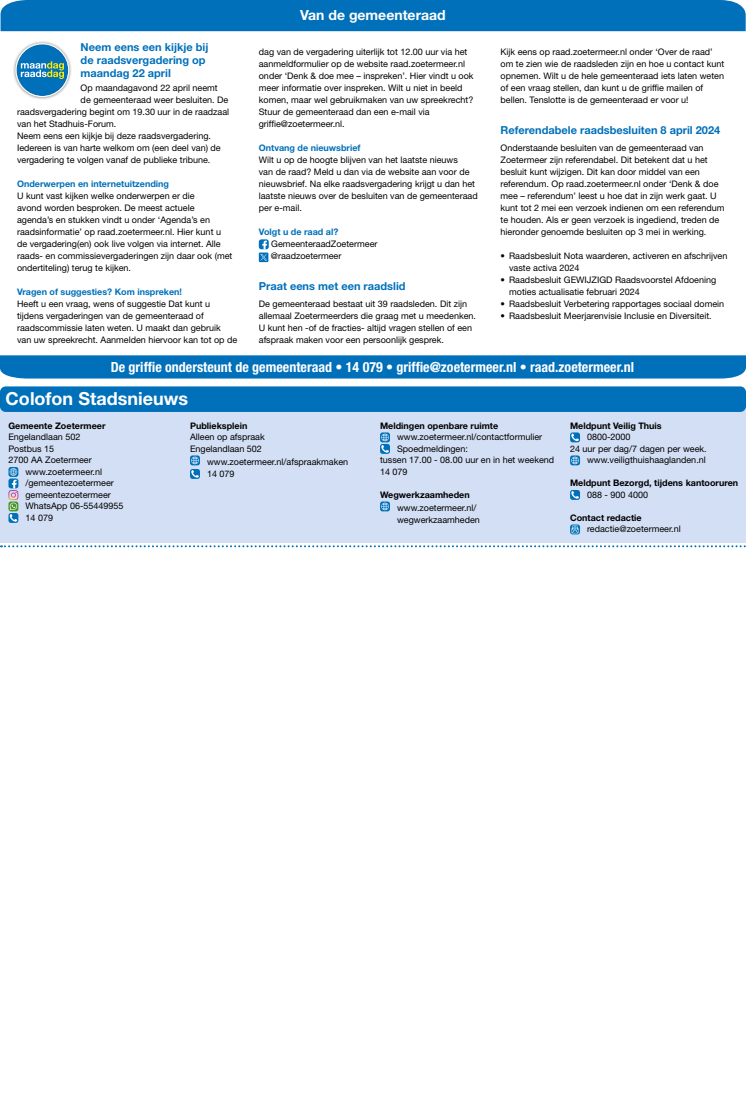
<style>
.page{position:relative;width:746px;height:1106px;background:#fff}
.page>*{position:absolute;margin:0;border:0;box-sizing:border-box;transform-origin:0 0}
.t1{font:700 18px "Helvetica Neue LT Std";color:#fff}
.t2{font:700 condensed 14px "Helvetica Neue LT Std";color:#fff}
.t3{font:700 14px "Helvetica Neue LT Std";color:#fff}
.t4{font:700 11px/13px "Helvetica Neue LT Std";color:#0070ba}
.t5{font:9px/12px "Helvetica Neue LT Std";color:#000}
.t6{font:700 9px "Helvetica Neue LT Std";color:#000}
.t7{font:700 9px "Helvetica Neue LT Std";color:#0070ba}
</style>
<div class="page">
<div style="left:0;top:355px;width:746px;height:23px;background:#0070ba"></div>
<div style="left:1px;top:0;width:744px;height:31px;background:#0070ba"></div>
<div style="left:0;top:398px;width:746px;height:144px;background:#d3dff4"></div>
<div style="left:0;top:386px;width:746px;height:26px;background:#0070ba;border-radius:6px"></div>
<svg style="left:8px;top:513px;width:10px;height:10px"></svg>
<svg style="left:8px;top:468px;width:10px;height:53px"></svg>
<svg style="left:190px;top:455px;width:10px;height:10px"></svg>
<svg style="left:191px;top:456px;width:8px;height:8px"></svg>
<svg style="left:190px;top:469px;width:10px;height:10px"></svg>
<svg style="left:191px;top:470px;width:8px;height:7px"></svg>
<svg style="left:380px;top:432px;width:10px;height:10px"></svg>
<svg style="left:380px;top:444px;width:10px;height:10px"></svg>
<svg style="left:381px;top:433px;width:8px;height:19px"></svg>
<svg style="left:380px;top:501px;width:10px;height:10px"></svg>
<svg style="left:381px;top:502px;width:8px;height:8px"></svg>
<svg style="left:570px;top:432px;width:10px;height:10px"></svg>
<svg style="left:571px;top:433px;width:8px;height:8px"></svg>
<svg style="left:570px;top:455px;width:10px;height:10px"></svg>
<svg style="left:570px;top:456px;width:9px;height:8px"></svg>
<svg style="left:570px;top:490px;width:10px;height:10px"></svg>
<svg style="left:571px;top:491px;width:8px;height:7px"></svg>
<svg style="left:570px;top:524px;width:10px;height:10px"></svg>
<svg style="left:571px;top:525px;width:7px;height:8px"></svg>
<div style="left:13px;top:40px;width:59px;height:60px;background:#000;opacity:.4"></div>
<div style="left:16px;top:44px;width:52px;height:52px;background:#0070ba;border-radius:50%"></div>
<svg style="left:21px;top:61px;width:43px;height:18px"></svg>
<div style="left:15px;top:43px;width:54px;height:54px;border:1px solid #fff;border-radius:50%"></div>
<svg style="left:1px;top:545px;width:745px;height:2px"></svg>
<svg style="left:259px;top:239px;width:10px;height:10px"></svg>
<svg style="left:259px;top:252px;width:9px;height:10px"></svg>
<svg style="left:260px;top:241px;width:7px;height:19px"></svg>
<p class="t4" style="left:81px;top:40px;width:129px">Neem eens een kijkje bij de raadsvergadering op maandag 22 april</p>
<p class="t5" style="left:81px;top:82px;width:139px">Op maandagavond 22 april neemt</p>
<p class="t5" style="left:81px;top:94px;width:149px">de gemeenteraad weer besluiten. De</p>
<p class="t5" style="left:17px;top:106px;width:214px">raadsvergadering begint om 19.30 uur in de raadzaal</p>
<p class="t5" style="left:17px;top:118px;width:101px">van het Stadhuis-Forum.</p>
<p class="t5" style="left:17px;top:130px;width:195px">Neem eens een kijkje bij deze raadsvergadering.</p>
<p class="t5" style="left:17px;top:142px;width:205px">Iedereen is van harte welkom om (een deel van) de</p>
<p class="t5" style="left:17px;top:154px;width:195px">vergadering te volgen vanaf de publieke tribune.</p>
<p class="t7" style="left:17px;top:178px;width:153px">Onderwerpen en internetuitzending</p>
<p class="t5" style="left:17px;top:190px;width:217px">U kunt vast kijken welke onderwerpen er die<br>avond worden besproken. De meest actuele agenda’s en stukken vindt u onder ‘Agenda’s en raadsinformatie’ op raad.zoetermeer.nl. Hier kunt u de vergadering(en) ook live volgen via internet. Alle raads- en commissievergaderingen zijn daar ook (met ondertiteling) terug te kijken.</p>
<p class="t7" style="left:17px;top:286px;width:166px">Vragen of suggesties? Kom inspreken!</p>
<p class="t5" style="left:17px;top:298px;width:222px">Heeft u een vraag, wens of suggestie Dat kunt u tijdens vergaderingen van de gemeenteraad of raadscommissie laten weten. U maakt dan gebruik van uw spreekrecht. Aanmelden hiervoor kan tot op de</p>
<h2 class="t3" style="left:300px;top:6px;width:147px">Van de gemeenteraad</h2>
<p class="t5" style="left:259px;top:46px;width:216px">dag van de vergadering uiterlijk tot 12.00 uur via het aanmeldformulier op de website raad.zoetermeer.nl onder ‘Denk &amp; doe mee – inspreken’. Hier vindt u ook meer informatie over inspreken. Wilt u niet in beeld komen, maar wel gebruikmaken van uw spreekrecht?<br>Stuur de gemeenteraad dan een e-mail via griffie@zoetermeer.nl.</p>
<p class="t7" style="left:259px;top:142px;width:103px">Ontvang de nieuwsbrief</p>
<p class="t5" style="left:259px;top:154px;width:220px">Wilt u op de hoogte blijven van het laatste nieuws<br>van de raad? Meld u dan via de website aan voor de nieuwsbrief. Na elke raadsvergadering krijgt u dan het laatste nieuws over de besluiten van de gemeenteraad per e-mail.</p>
<p class="t7" style="left:259px;top:226px;width:81px">Volgt u de raad al?</p>
<p class="t5" style="left:271px;top:238px;width:108px">GemeenteraadZoetermeer @raadzoetermeer</p>
<p class="t4" style="left:259px;top:280px;width:148px">Praat eens met een raadslid</p>
<p class="t5" style="left:259px;top:298px;width:219px">De gemeenteraad bestaat uit 39 raadsleden. Dit zijn allemaal Zoetermeerders die graag met u meedenken.<br>U kunt hen -of de fracties- altijd vragen stellen of een afspraak maken voor een persoonlijk gesprek.</p>
<p class="t5" style="left:500px;top:46px;width:225px">Kijk eens op raad.zoetermeer.nl onder ‘Over de raad’ om te zien wie de raadsleden zijn en hoe u contact kunt opnemen. Wilt u de hele gemeenteraad iets laten weten of een vraag stellen, dan kunt u de griffie mailen of bellen. Tenslotte is de gemeenteraad er voor u!</p>
<p class="t4" style="left:500px;top:124px;width:221px">Referendabele raadsbesluiten 8 april 2024</p>
<p class="t5" style="left:500px;top:142px;width:225px">Onderstaande besluiten van de gemeenteraad van Zoetermeer zijn referendabel. Dit betekent dat u het besluit kunt wijzigen. Dit kan door middel van een referendum. Op raad.zoetermeer.nl onder ‘Denk &amp; doe mee – referendum’ leest u hoe dat in zijn werk gaat. U kunt tot 2 mei een verzoek indienen om een referendum te houden. Als er geen verzoek is ingediend, treden de hieronder genoemde besluiten op 3 mei in werking.</p>
<p class="t5" style="left:509px;top:250px;width:220px;text-indent:-9px">• Raadsbesluit Nota waarderen, activeren en afschrijven vaste activa 2024</p>
<p class="t5" style="left:509px;top:274px;width:209px;text-indent:-9px">• Raadsbesluit GEWIJZIGD Raadsvoorstel Afdoening moties actualisatie februari 2024</p>
<p class="t5" style="left:500px;top:298px;width:225px">• Raadsbesluit Verbetering rapportages sociaal domein</p>
<p class="t5" style="left:500px;top:310px;width:213px">• Raadsbesluit Meerjarenvisie Inclusie en Diversiteit.</p>
<h2 class="t2" style="left:111px;top:358px;width:524px">De griffie ondersteunt de gemeenteraad • 14 079 • griffie@zoetermeer.nl • raad.zoetermeer.nl</h2>
<h1 class="t1" style="left:6px;top:387px;width:184px">Colofon Stadsnieuws</h1>
<p class="t6" style="left:8px;top:420px;width:98px">Gemeente Zoetermeer</p>
<p class="t5" style="left:8px;top:431px;width:73px">Engelandlaan 502</p>
<p class="t5" style="left:8px;top:442px;width:47px">Postbus 15</p>
<p class="t5" style="left:8px;top:454px;width:85px">2700 AA Zoetermeer</p>
<p class="t5" style="left:25px;top:465px;width:78px">www.zoetermeer.nl</p>
<p class="t5" style="left:25px;top:477px;width:90px">/gemeentezoetermeer</p>
<p class="t5" style="left:25px;top:488px;width:87px">gemeentezoetermeer</p>
<p class="t5" style="left:25px;top:500px;width:100px">WhatsApp 06-55449955</p>
<p class="t5" style="left:25px;top:511px;width:29px">14 079</p>
<p class="t6" style="left:190px;top:420px;width:59px">Publieksplein</p>
<p class="t5" style="left:190px;top:431px;width:76px;line-height:11.5px">Alleen op afspraak<br>Engelandlaan 502</p>
<p class="t5" style="left:207px;top:456px;width:143px;line-height:11.5px">www.zoetermeer.nl/afspraakmaken<br>14 079</p>
<p class="t6" style="left:380px;top:420px;width:120px">Meldingen openbare ruimte</p>
<p class="t5" style="left:397px;top:431px;width:147px">www.zoetermeer.nl/contactformulier</p>
<p class="t5" style="left:397px;top:442px;width:72px">Spoedmeldingen:</p>
<p class="t5" style="left:380px;top:454px;width:176px">tussen 17.00 - 08.00 uur en in het weekend</p>
<p class="t5" style="left:380px;top:465px;width:29px">14 079</p>
<p class="t6" style="left:380px;top:489px;width:91px">Wegwerkzaamheden</p>
<p class="t5" style="left:397px;top:502px;width:84px;line-height:11.5px">www.zoetermeer.nl/ wegwerkzaamheden</p>
<p class="t6" style="left:570px;top:420px;width:93px">Meldpunt Veilig Thuis</p>
<p class="t5" style="left:587px;top:431px;width:45px">0800-2000</p>
<p class="t5" style="left:570px;top:442px;width:138px">24 uur per dag/7 dagen per week.</p>
<p class="t5" style="left:587px;top:454px;width:120px">www.veiligthuishaaglanden.nl</p>
<p class="t6" style="left:570px;top:477px;width:170px">Meldpunt Bezorgd, tijdens kantooruren</p>
<p class="t5" style="left:587px;top:488px;width:63px">088 - 900 4000</p>
<p class="t6" style="left:570px;top:512px;width:73px">Contact redactie</p>
<p class="t5" style="left:587px;top:523px;width:95px">redactie@zoetermeer.nl</p>
</div>
